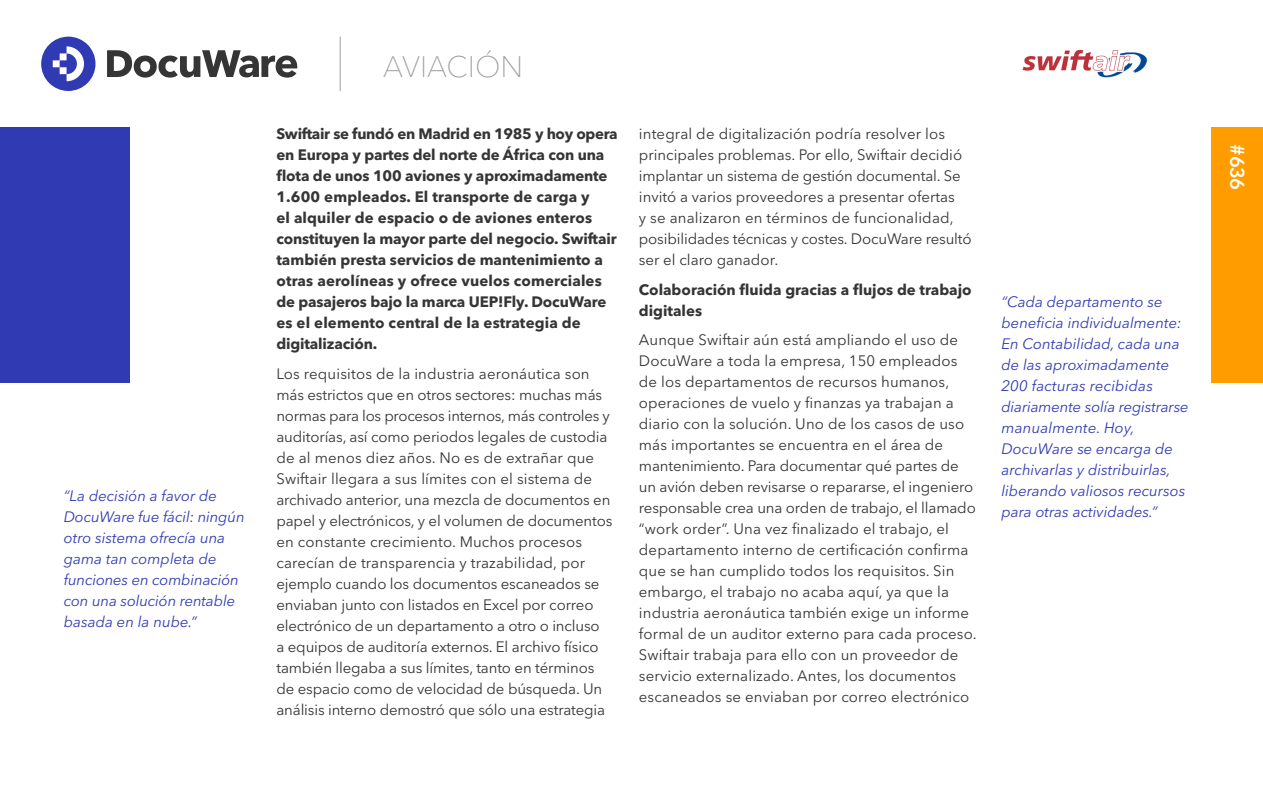
<style>
.page{position:relative;width:1263px;height:787px;background:#fff}
.page>*{position:absolute;margin:0;border:0;box-sizing:border-box;transform-origin:0 0}
.t1{font:100 29.4px "Avenir Next LT Pro";color:#9e9e9e}
.t2{font:600 19.5px "Avenir Next LT Pro";color:#fff}
.t3{font:15px/21px "Avenir Next LT Pro";color:#353535}
.t4{font:700 15px/21px "Avenir Next LT Pro";letter-spacing:-.005em;color:#353535}
.t5{font:italic 15px/21px "Avenir Next LT Pro";color:#303ab2}
</style>
<div class="page">
<svg style="left:41px;top:37px;width:55px;height:54px"></svg>
<svg style="left:107px;top:50px;width:190px;height:28px"></svg>
<hr style="left:340px;top:37px;width:1px;height:54px;background:#9e9e9e">
<div style="left:1212px;top:128px;width:51px;height:255px;background:#ff9d00"></div>
<div style="left:0;top:128px;width:130px;height:255px;background:#303ab2"></div>
<img style="left:1022px;top:49px;width:125px;height:29px">
<p class="t5" style="left:64px;top:485px;width:182px">“La decisión a favor de<br>DocuWare fue fácil: ningún otro sistema ofrecía una gama tan completa de funciones en combinación con una solución rentable basada en la nube.”</p>
<h1 class="t1" style="left:383px;top:49px;width:142px">AVIACIÓN</h1>
<p class="t4" style="left:276px;top:123px;width:343px">Swiftair se fundó en Madrid en 1985 y hoy opera en Europa y partes del norte de África con una flota de unos 100 aviones y aproximadamente 1.600 empleados. El transporte de carga y<br>el alquiler de espacio o de aviones enteros constituyen la mayor parte del negocio. Swiftair también presta servicios de mantenimiento a otras aerolíneas y ofrece vuelos comerciales de pasajeros bajo la marca UEP!Fly. DocuWare es el elemento central de la estrategia de digitalización.</p>
<p class="t3" style="left:276px;top:363px;width:338px">Los requisitos de la industria aeronáutica son más estrictos que en otros sectores: muchas más normas para los procesos internos, más controles y auditorías, así como periodos legales de custodia de al menos diez años. No es de extrañar que Swiftair llegara a sus límites con el sistema de archivado anterior, una mezcla de documentos en papel y electrónicos, y el volumen de documentos en constante crecimiento. Muchos procesos carecían de transparencia y trazabilidad, por ejemplo cuando los documentos escaneados se enviaban junto con listados en Excel por correo electrónico de un departamento a otro o incluso<br>a equipos de auditoría externos. El archivo físico también llegaba a sus límites, tanto en términos de espacio como de velocidad de búsqueda. Un análisis interno demostró que sólo una estrategia</p>
<p class="t3" style="left:639px;top:123px;width:334px">integral de digitalización podría resolver los principales problemas. Por ello, Swiftair decidió implantar un sistema de gestión documental. Se invitó a varios proveedores a presentar ofertas<br>y se analizaron en términos de funcionalidad, posibilidades técnicas y costes. DocuWare resultó ser el claro ganador.</p>
<p class="t4" style="left:639px;top:279px;width:334px">Colaboración fluida gracias a flujos de trabajo digitales</p>
<p class="t3" style="left:639px;top:329px;width:339px">Aunque Swiftair aún está ampliando el uso de DocuWare a toda la empresa, 150 empleados de los departamentos de recursos humanos, operaciones de vuelo y finanzas ya trabajan a diario con la solución. Uno de los casos de uso más importantes se encuentra en el área de mantenimiento. Para documentar qué partes de un avión deben revisarse o repararse, el ingeniero responsable crea una orden de trabajo, el llamado “work order”. Una vez finalizado el trabajo, el departamento interno de certificación confirma que se han cumplido todos los requisitos. Sin embargo, el trabajo no acaba aquí, ya que la industria aeronáutica también exige un informe formal de un auditor externo para cada proceso.<br>Swiftair trabaja para ello con un proveedor de servicio externalizado. Antes, los documentos escaneados se enviaban por correo electrónico</p>
<p class="t5" style="left:1001px;top:291px;width:189px">“Cada departamento se beneficia individualmente:<br>En Contabilidad, cada una de las aproximadamente<br>200 facturas recibidas diariamente solía registrarse manualmente. Hoy,<br>DocuWare se encarga de archivarlas y distribuirlas, liberando valiosos recursos para otras actividades.”</p>
<h2 class="t2" style="left:1249px;top:144px;width:47px;rotate:90deg">#636</h2>
</div>
